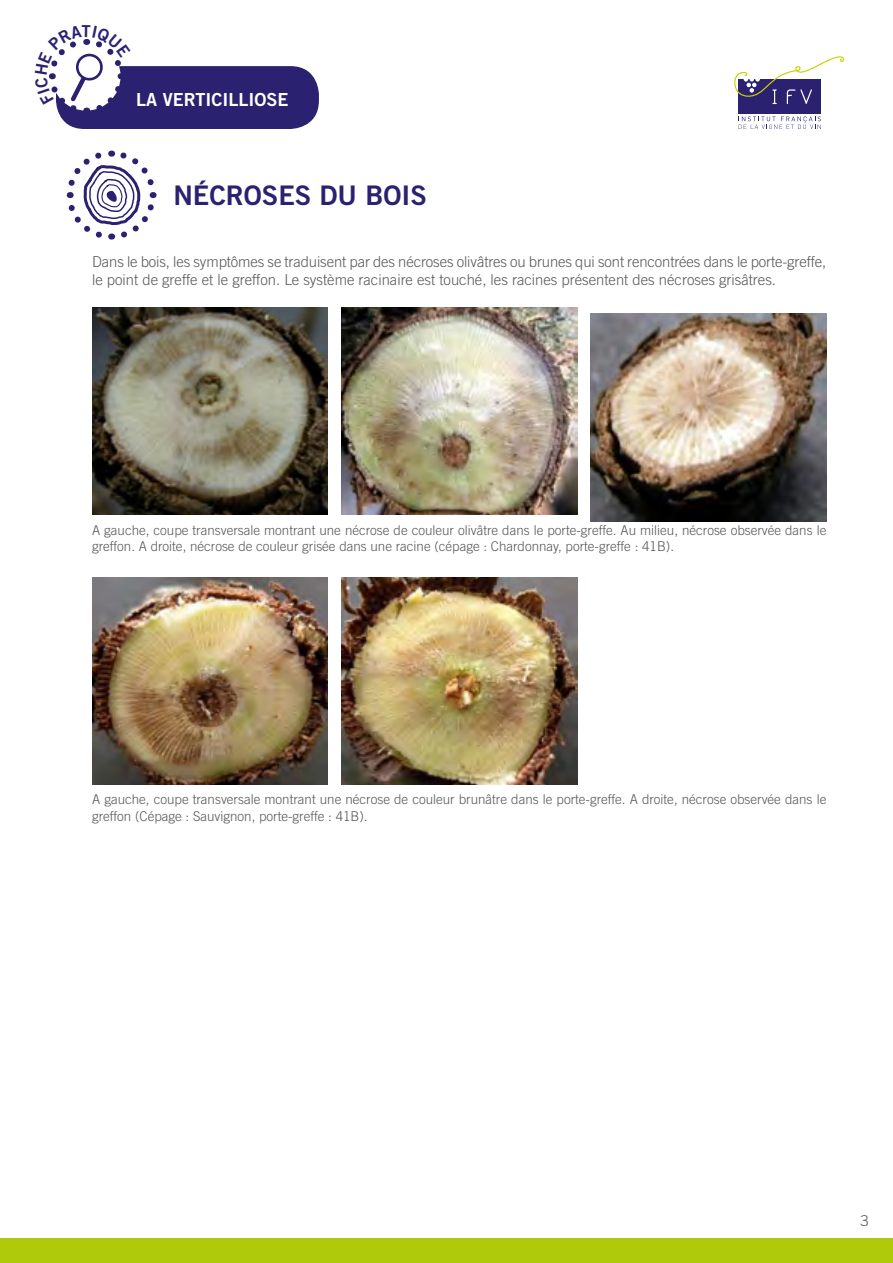
<style>
.page{position:relative;width:893px;height:1263px;background:#fff}
.page>*{position:absolute;margin:0;border:0;box-sizing:border-box;transform-origin:0 0}
.t1{font:27px "Trade Gothic LT Std Bd 2";color:#2b2171}
.t2{font:18px "Trade Gothic LT Std Bd 2";color:#fff}
.BODY_9_5{font:300 15px/18px "Trade Gothic LT Std";letter-spacing:-.005em;color:#575756}
.BODY_9_5-2{font:300 13.5px/16.2px "Trade Gothic LT Std";color:#575756}
</style>
<div class="page">
<svg style="left:66px;top:150px;width:91px;height:90px"></svg>
<img style="left:92px;top:307px;width:236px;height:208px">
<img style="left:92px;top:577px;width:236px;height:207px">
<img style="left:341px;top:307px;width:236px;height:208px">
<img style="left:341px;top:577px;width:236px;height:207px">
<img style="left:591px;top:314px;width:235px;height:207px">
<div style="left:739px;top:79px;width:82px;height:34px;background:#2b2171"></div>
<svg style="left:739px;top:116px;width:82px;height:13px"></svg>
<svg style="left:734px;top:56px;width:110px;height:48px"></svg>
<div style="left:0;top:1238px;width:893px;height:25px;background:#afca0b"></div>
<svg style="left:48px;top:38px;width:271px;height:91px"></svg>
<p class="t2" style="left:136px;top:88px;width:154px">LA VERTICILLIOSE</p>
<p class="t1" style="left:173px;top:178px;width:255px">NÉCROSES DU BOIS</p>
<p class="BODY_9_5" style="left:92px;top:252px;width:736px">Dans le bois, les symptômes se traduisent par des nécroses olivâtres ou brunes qui sont rencontrées dans le porte-greffe, le point de greffe et le greffon. Le système racinaire est touché, les racines présentent des nécroses grisâtres.</p>
<p class="BODY_9_5-2" style="left:92px;top:521px;width:736px">A gauche, coupe transversale montrant une nécrose de couleur olivâtre dans le porte-greffe. Au milieu, nécrose observée dans le greffon. A droite, nécrose de couleur grisée dans une racine (cépage : Chardonnay, porte-greffe : 41B).</p>
<p class="BODY_9_5-2" style="left:92px;top:791px;width:736px">A gauche, coupe transversale montrant une nécrose de couleur brunâtre dans le porte-greffe. A droite, nécrose observée dans le greffon (Cépage : Sauvignon, porte-greffe : 41B).</p>
<p class="BODY_9_5" style="left:861px;top:1212px;width:10px">3</p>
</div>
